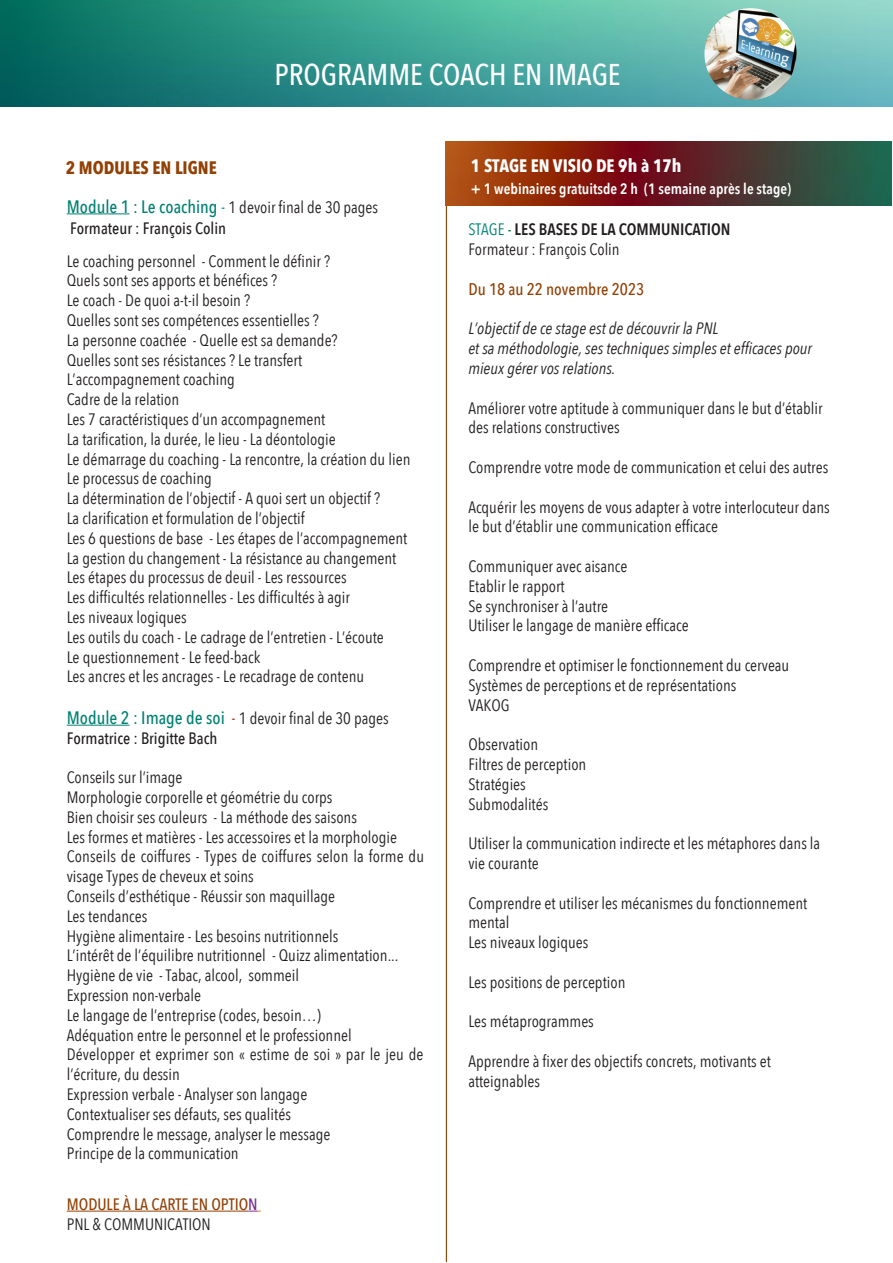
<style>
.page{position:relative;width:893px;height:1263px;background:#fff}
.page>*{position:absolute;margin:0;border:0;box-sizing:border-box;transform-origin:0 0}
.Titre_formation{font:500 30px "Avenir Next Condensed";color:#fff}
.BLOC_page_paire{font:700 18px "Avenir Next Condensed";color:#fff}
.BLOC_page_paire-2{font:700 18px "Avenir Next Condensed";color:#924003}
.BLOC_page_paire-3{font:500 16.8px "Avenir Next Condensed";color:#924003}
.puces_liste{font:16.5px/19.8px "Avenir Next Condensed";color:#231f20}
.BLOC_page_paire-4{font:16.5px "Avenir Next Condensed";color:#231f20}
.t1{font:italic 16.5px/19.8px "Avenir Next Condensed";color:#231f20}
.BLOC_page_paire-5{font:500 16.5px "Avenir Next Condensed";color:#231f20}
.t2{font:600 16.5px "Avenir Next Condensed";color:#231f20}
.t3{font:500 16.5px "Avenir Next Condensed";color:#924003}
.BLOC_page_paire-6{font:600 15px "Avenir Next Condensed";color:#fff}
.s1{font-weight:500;font-size:18px;color:#008173}
.s2{font-size:18px;color:#008173}
.s3{font-size:18px;color:#922d0e}
.s4{color:#772a91}
.s5{font-weight:400;color:#008173}
.s6{font-weight:500;color:#00873c}
</style>
<div class="page">
<img style="left:0;top:0;width:893px;height:106px">
<hr style="left:67px;top:213px;width:63px;height:1px;background:#008173">
<hr style="left:67px;top:725px;width:63px;height:1px;background:#008173">
<hr style="left:67px;top:1211px;width:181px;height:1px;background:#924003">
<svg style="left:248px;top:1211px;width:13px;height:1px"></svg>
<hr style="left:446px;top:141px;width:1px;height:1121px;background:#924003">
<img style="left:445px;top:141px;width:447px;height:64px">
<img style="left:704px;top:8px;width:93px;height:92px;border-radius:46px">
<p class="Titre_formation" style="left:275px;top:56px;width:348px">PROGRAMME COACH EN IMAGE</p>
<p class="BLOC_page_paire-2" style="left:66px;top:156px;width:152px">2 MODULES EN LIGNE</p>
<p class="BLOC_page_paire-4" style="left:67px;top:193px;width:313px"><span class="s1">Module 1 : Le coaching</span> <span class="s2">-</span> 1 devoir final de 30 pages</p>
<p class="BLOC_page_paire-5" style="left:70px;top:218px;width:158px">Formateur : François Colin</p>
<p class="puces_liste" style="left:67px;top:250px;width:265px">Le coaching personnel - Comment le définir ?</p>
<p class="puces_liste" style="left:67px;top:270px;width:212px">Quels sont ses apports et bénéfices ?</p>
<p class="puces_liste" style="left:67px;top:290px;width:185px">Le coach - De quoi a-t-il besoin ?</p>
<p class="puces_liste" style="left:67px;top:309px;width:254px">Quelles sont ses compétences essentielles ?</p>
<p class="puces_liste" style="left:67px;top:329px;width:272px">La personne coachée - Quelle est sa demande?</p>
<p class="puces_liste" style="left:67px;top:349px;width:237px">Quelles sont ses résistances ? Le transfert</p>
<p class="puces_liste" style="left:67px;top:369px;width:170px">L’accompagnement coaching</p>
<p class="puces_liste" style="left:67px;top:389px;width:114px">Cadre de la relation</p>
<p class="puces_liste" style="left:67px;top:408px;width:260px">Les 7 caractéristiques d’un accompagnement</p>
<p class="puces_liste" style="left:67px;top:428px;width:270px">La tarification, la durée, le lieu - La déontologie</p>
<p class="puces_liste" style="left:67px;top:448px;width:345px">Le démarrage du coaching - La rencontre, la création du lien</p>
<p class="puces_liste" style="left:67px;top:468px;width:147px">Le processus de coaching</p>
<p class="puces_liste" style="left:67px;top:488px;width:315px">La détermination de l’objectif - A quoi sert un objectif ?</p>
<p class="puces_liste" style="left:67px;top:507px;width:239px">La clarification et formulation de l’objectif</p>
<p class="puces_liste" style="left:67px;top:527px;width:342px">Les 6 questions de base - Les étapes de l’accompagnement</p>
<p class="puces_liste" style="left:67px;top:547px;width:331px">La gestion du changement - La résistance au changement</p>
<p class="puces_liste" style="left:67px;top:567px;width:281px">Les étapes du processus de deuil - Les ressources</p>
<p class="puces_liste" style="left:67px;top:587px;width:285px">Les difficultés relationnelles - Les difficultés à agir</p>
<p class="puces_liste" style="left:67px;top:606px;width:122px">Les niveaux logiques</p>
<p class="puces_liste" style="left:67px;top:626px;width:319px">Les outils du coach - Le cadrage de l’entretien - L’écoute</p>
<p class="puces_liste" style="left:67px;top:646px;width:195px">Le questionnement - Le feed-back</p>
<p class="puces_liste" style="left:67px;top:666px;width:299px">Les ancres et les ancrages - Le recadrage de contenu</p>
<p class="BLOC_page_paire-4" style="left:67px;top:704px;width:323px"><span class="s1">Module 2 : Image de soi</span> <span class="s3">-</span> 1 devoir final de 30 pages</p>
<p class="BLOC_page_paire-5" style="left:67px;top:728px;width:152px">Formatrice : Brigitte Bach</p>
<p class="BLOC_page_paire-4" style="left:67px;top:763px;width:117px">Conseils sur l’image</p>
<p class="puces_liste" style="left:67px;top:786px;width:267px">Morphologie corporelle et géométrie du corps</p>
<p class="puces_liste" style="left:67px;top:806px;width:292px">Bien choisir ses couleurs - La méthode des saisons</p>
<p class="puces_liste" style="left:67px;top:826px;width:332px">Les formes et matières - Les accessoires et la morphologie</p>
<p class="puces_liste" style="left:67px;top:846px;width:359px">Conseils de coiffures - Types de coiffures selon la forme du visage Types de cheveux et soins</p>
<p class="puces_liste" style="left:67px;top:885px;width:270px">Conseils d’esthétique - Réussir son maquillage</p>
<p class="puces_liste" style="left:67px;top:905px;width:82px">Les tendances</p>
<p class="puces_liste" style="left:67px;top:925px;width:273px">Hygiène alimentaire - Les besoins nutritionnels</p>
<p class="puces_liste" style="left:67px;top:945px;width:333px">L’intérêt de l’équilibre nutritionnel - Quizz alimentation...</p>
<p class="puces_liste" style="left:67px;top:965px;width:234px">Hygiène de vie - Tabac, alcool, sommeil</p>
<p class="puces_liste" style="left:67px;top:984px;width:136px">Expression non-verbale</p>
<p class="puces_liste" style="left:67px;top:1004px;width:256px">Le langage de l’entreprise (codes, besoin…)</p>
<p class="puces_liste" style="left:67px;top:1024px;width:286px">Adéquation entre le personnel et le professionnel</p>
<p class="puces_liste" style="left:67px;top:1044px;width:358px">Développer et exprimer son « estime de soi » par le jeu de l’écriture, du dessin</p>
<p class="puces_liste" style="left:67px;top:1083px;width:242px">Expression verbale - Analyser son langage</p>
<p class="puces_liste" style="left:67px;top:1103px;width:226px">Contextualiser ses défauts, ses qualités</p>
<p class="puces_liste" style="left:67px;top:1123px;width:265px">Comprendre le message, analyser le message</p>
<p class="puces_liste" style="left:67px;top:1143px;width:173px">Principe de la communication</p>
<p class="t3" style="left:67px;top:1194px;width:192px">MODULE À LA CARTE EN OPTIO<span class="s4">N</span></p>
<p class="BLOC_page_paire-4" style="left:67px;top:1210px;width:146px">PNL &amp; COMMUNICATION</p>
<p class="BLOC_page_paire" style="left:471px;top:155px;width:212px">1 STAGE EN VISIO DE 9h à 17h</p>
<p class="BLOC_page_paire-6" style="left:471px;top:176px;width:322px">+ 1 webinaires gratuitsde 2 h (1 semaine après le stage)</p>
<p class="t2" style="left:468px;top:215px;width:264px"><span class="s5">STAGE</span> <span class="s6">-</span> LES BASES DE LA COMMUNICATION</p>
<p class="puces_liste" style="left:468px;top:238px;width:153px">Formateur : François Colin</p>
<p class="BLOC_page_paire-3" style="left:468px;top:279px;width:177px">Du 18 au 22 novembre 2023</p>
<p class="t1" style="left:468px;top:319px;width:252px">L’objectif de ce stage est de découvrir la PNL</p>
<p class="t1" style="left:468px;top:338px;width:345px">et sa méthodologie, ses techniques simples et efficaces pour mieux gérer vos relations.</p>
<p class="puces_liste" style="left:468px;top:397px;width:356px">Améliorer votre aptitude à communiquer dans le but d’établir des relations constructives</p>
<p class="puces_liste" style="left:468px;top:456px;width:361px">Comprendre votre mode de communication et celui des autres</p>
<p class="puces_liste" style="left:468px;top:496px;width:363px">Acquérir les moyens de vous adapter à votre interlocuteur dans le but d’établir une communication efficace</p>
<p class="puces_liste" style="left:468px;top:555px;width:161px">Communiquer avec aisance</p>
<p class="puces_liste" style="left:468px;top:575px;width:98px">Etablir le rapport</p>
<p class="puces_liste" style="left:468px;top:595px;width:141px">Se synchroniser à l’autre</p>
<p class="puces_liste" style="left:468px;top:615px;width:222px">Utiliser le langage de manière efficace</p>
<p class="puces_liste" style="left:468px;top:654px;width:322px">Comprendre et optimiser le fonctionnement du cerveau</p>
<p class="puces_liste" style="left:468px;top:674px;width:270px">Systèmes de perceptions et de représentations</p>
<p class="puces_liste" style="left:468px;top:694px;width:43px">VAKOG</p>
<p class="puces_liste" style="left:468px;top:734px;width:71px">Observation</p>
<p class="puces_liste" style="left:468px;top:753px;width:119px">Filtres de perception</p>
<p class="puces_liste" style="left:468px;top:773px;width:59px">Stratégies</p>
<p class="puces_liste" style="left:468px;top:793px;width:81px">Submodalités</p>
<p class="puces_liste" style="left:468px;top:833px;width:353px">Utiliser la communication indirecte et les métaphores dans la vie courante</p>
<p class="puces_liste" style="left:468px;top:892px;width:340px">Comprendre et utiliser les mécanismes du fonctionnement mental</p>
<p class="puces_liste" style="left:468px;top:932px;width:122px">Les niveaux logiques</p>
<p class="puces_liste" style="left:468px;top:971px;width:159px">Les positions de perception</p>
<p class="puces_liste" style="left:468px;top:1011px;width:127px">Les métaprogrammes</p>
<p class="puces_liste" style="left:468px;top:1050px;width:304px">Apprendre à fixer des objectifs concrets, motivants et</p>
<p class="puces_liste" style="left:468px;top:1070px;width:73px">atteignables</p>
</div>
